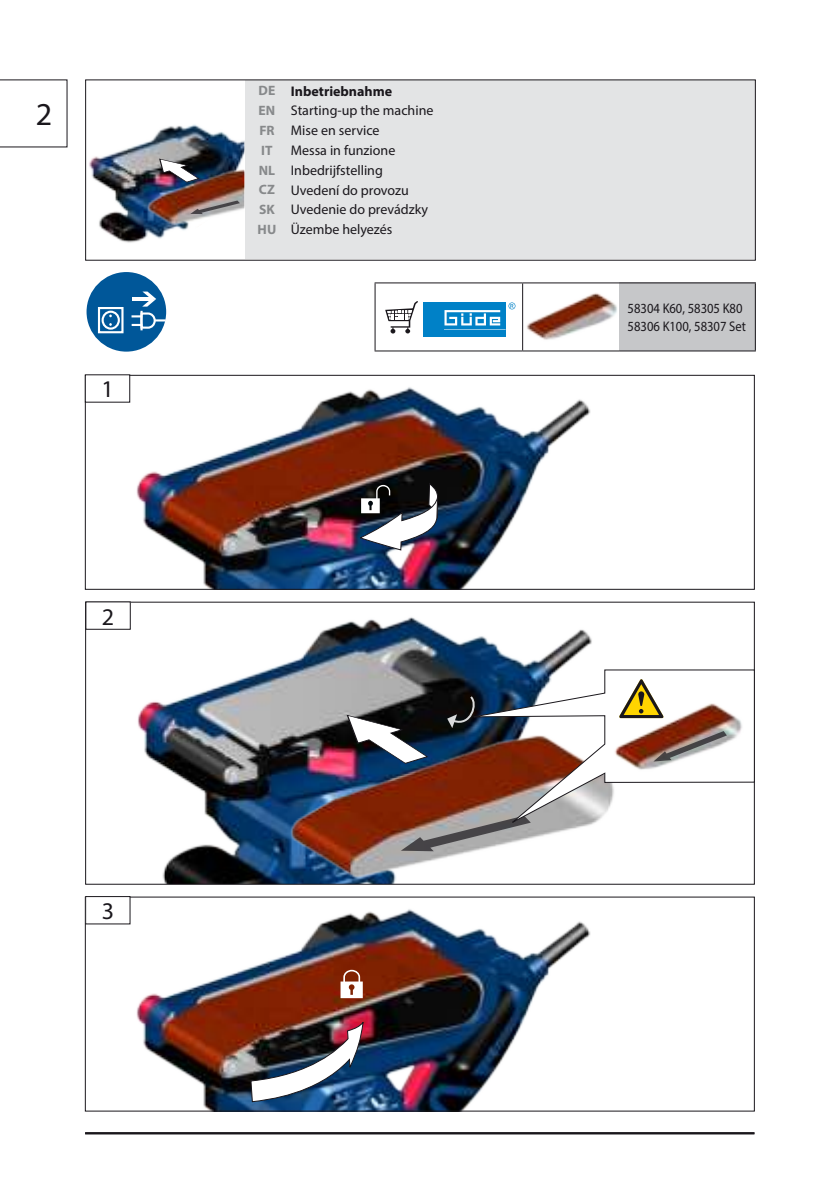
<style>
.page{position:relative;width:840px;height:1191px;background:#fff}
.page>*{position:absolute;margin:0;border:0;box-sizing:border-box;transform-origin:0 0}
.t1{font:32px "Myriad Pro";color:#1a171c}
.t2{font:24px "Myriad Pro";color:#1a171c}
.t3{font:14px/19.8px "Myriad Pro";color:#1a171c}
.t4{font:14px/18.4px "Myriad Pro";color:#1a171c;scale:.9 1}
.t5{font:700 13.6px "Myriad Pro";color:#87898b}
.s1{font-weight:700;font-size:13.6px;color:#87898b}
.s2{font-weight:700}
</style>
<div class="page">
<svg style="left:0;top:79px;width:67px;height:68px"></svg>
<hr style="left:85px;top:1132px;width:669px;height:2px;background:#1a171c">
<img style="left:109px;top:898px;width:482px;height:211px">
<svg style="left:85px;top:79px;width:671px;height:182px;background:#d6d6d8"></svg>
<img style="left:130px;top:377px;width:461px;height:211px">
<div style="left:85px;top:375px;width:669px;height:215px;border:1px solid #1a171c"></div>
<img style="left:137px;top:617px;width:455px;height:265px">
<img style="left:288px;top:734px;width:304px;height:148px">
<div style="left:86px;top:272px;width:80px;height:79px;background:#005799;border-radius:50%"></div>
<div style="left:98px;top:307px;width:25px;height:26px;border:2px solid #fff"></div>
<div style="left:101px;top:311px;width:19px;height:19px;border:2px solid #fff;border-radius:50%"></div>
<svg style="left:131px;top:291px;width:35px;height:39px"></svg>
<div style="left:85px;top:375px;width:45px;height:27px;background:#fff"></div>
<div style="left:85px;top:374px;width:45px;height:29px;border:1px solid #1a171c"></div>
<div style="left:86px;top:896px;width:44px;height:28px;background:#fff"></div>
<div style="left:85px;top:896px;width:45px;height:28px;border:1px solid #1a171c"></div>
<div style="left:85px;top:601px;width:46px;height:29px;border:1px solid #1a171c"></div>
<svg style="left:340px;top:969px;width:22px;height:29px"></svg>
<svg style="left:400px;top:815px;width:130px;height:36px;background:#998d89"></svg>
<img style="left:322px;top:707px;width:119px;height:61px">
<img style="left:250px;top:1022px;width:114px;height:80px">
<div style="left:618px;top:283px;width:137px;height:68px;background:#c6c7c9"></div>
<hr style="left:374px;top:282px;width:148px;height:1px;background:#1a171c">
<hr style="left:374px;top:283px;width:1px;height:67px;background:#1a171c">
<hr style="left:522px;top:282px;width:96px;height:1px;background:#1a171c">
<hr style="left:618px;top:282px;width:137px;height:1px;background:#1a171c">
<hr style="left:374px;top:350px;width:148px;height:1px;background:#1a171c">
<hr style="left:618px;top:350px;width:137px;height:1px;background:#1a171c">
<hr style="left:754px;top:283px;width:1px;height:67px;background:#1a171c">
<svg style="left:375px;top:283px;width:243px;height:68px"></svg>
<img style="left:523px;top:292px;width:94px;height:49px">
<img style="left:360px;top:483px;width:78px;height:68px">
<svg style="left:447px;top:694px;width:14px;height:34px"></svg>
<svg style="left:461px;top:669px;width:294px;height:158px"></svg>
<svg style="left:619px;top:679px;width:44px;height:39px"></svg>
<svg style="left:653px;top:731px;width:73px;height:30px"></svg>
<h1 class="t1" style="left:36px;top:99px;width:18px">2</h1>
<h2 class="t2" style="left:101px;top:377px;width:14px">1</h2>
<h2 class="t2" style="left:102px;top:604px;width:14px">2</h2>
<h2 class="t2" style="left:102px;top:899px;width:14px">3</h2>
<p class="t3" style="left:258px;top:82px;width:176px"><span class="s1">DE</span> <span class="s2">Inbetriebnahme<br></span><span class="s1">EN</span> Starting-up the machine<br><span class="s1">FR</span> Mise en service</p>
<p class="t5" style="left:261px;top:143px;width:13px">IT</p>
<p class="t3" style="left:257px;top:141px;width:172px;text-indent:33px">Messa in funzione<br><span class="s1">NL</span> Inbedrijfstelling<br><span class="s1">CZ</span> Uvedení do provozu<br><span class="s1">SK</span> Uvedenie do prevádzky<br><span class="s1">HU</span> Üzembe helyezés</p>
<p class="t4" style="left:627px;top:300px;width:133px">58304 K60, 58305 K80<br>58306 K100, 58307 Set</p>
</div>
